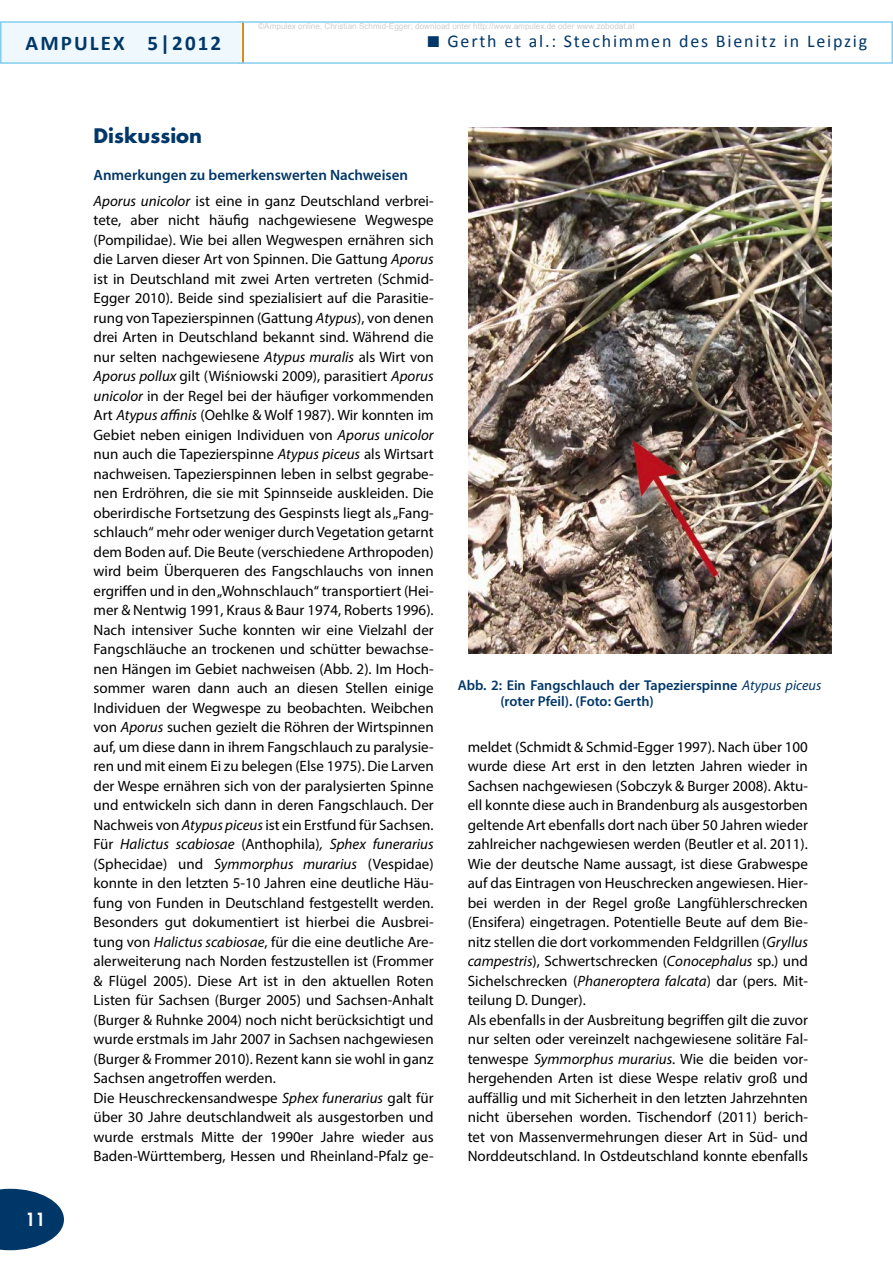
<style>
.page{position:relative;width:893px;height:1263px;background:#fff}
.page>*{position:absolute;margin:0;border:0;box-sizing:border-box;transform-origin:0 0}
.t1{font:700 21px "Calibri";letter-spacing:.1em;color:#003769}
.t2{font:700 19.5px "Futura";color:#003769}
.t3{font:18px "Calibri";letter-spacing:.1em;color:#003769}
.t4{font:600 18px "Avant Garde";color:#fff}
.t5{font:15px/19.5px "Myriad Pro";color:#000}
.t6{font:600 15px/26px "Myriad Pro";color:#003769}
.t7{font:600 14.25px/16.5px "Myriad Pro";color:#003769}
.t8{font:8.1px "Arial";color:rgb(0 0 0/.2)}
.s1{font-weight:400;font-style:italic;color:#000}
.s2{font-weight:400;color:#000}
.s3{font-style:italic}
.s4{font-weight:400;font-style:italic}
</style>
<div class="page">
<div style="left:238px;top:21px;width:655px;height:43px;border:2px solid #84cff0"></div>
<svg style="left:0;top:1189px;width:64px;height:61px"></svg>
<div style="left:0;top:21px;width:244px;height:43px;background:#eff8fc;border:2px solid #84cff0"></div>
<hr style="left:242px;top:23px;width:2px;height:39px;background:#e08503">
<img style="left:468px;top:128px;width:363px;height:526px">
<h1 class="t1" style="left:26px;top:29px;width:197px">AMPULEX 5|2012</h1>
<p class="t8" style="left:258px;top:21px;width:378px">©Ampulex online, Christian Schmid-Egger; download unter http://www.ampulex.de oder www.zobodat.at</p>
<p class="t3" style="left:447px;top:30px;width:421px">Gerth et al.: Stechimmen des Bienitz in Leipzig</p>
<p class="t4" style="left:26px;top:1208px;width:22px">11</p>
<h2 class="t2" style="left:94px;top:123px;width:110px">Diskussion</h2>
<p class="t6" style="left:94px;top:161px;width:342px">Anmerkungen zu bemerkenswerten Nachweisen<br><span class="s1">Aporus unicolor</span> <span class="s2">ist eine in ganz Deutschland verbrei-</span></p>
<p class="t5" style="left:94px;top:210px;width:342px">tete, aber nicht häufig nachgewiesene Wegwespe (Pompilidae). Wie bei allen Wegwespen ernähren sich die Larven dieser Art von Spinnen. Die Gattung <span class="s3">Aporus </span>ist in Deutschland mit zwei Arten vertreten (Schmid-Egger 2010). Beide sind spezialisiert auf die Parasitie&shy;rung von Tapezierspinnen (Gattung <span class="s3">Atypus</span>), von denen drei Arten in Deutschland bekannt sind. Während die nur selten nachgewiesene <span class="s3">Atypus muralis</span> als Wirt von <span class="s3">Aporus pollux</span> gilt (Wiśniowski 2009), parasitiert <span class="s3">Aporus unicolor</span> in der Regel bei der häufiger vorkommenden Art <span class="s3">Atypus affinis</span> (Oehlke &amp; Wolf 1987). Wir konnten im Gebiet neben einigen Individuen von <span class="s3">Aporus unicolor </span>nun auch die Tapezierspinne <span class="s3">Atypus piceus</span> als Wirtsart nachweisen. Tapezierspinnen leben in selbst gegrabe&shy;nen Erdröhren, die sie mit Spinnseide auskleiden. Die oberirdische Fortsetzung des Gespinsts liegt als „Fang&shy;schlauch“ mehr oder weniger durch Vegetation getarnt dem Boden auf. Die Beute (verschiedene Arthropoden) wird beim Überqueren des Fangschlauchs von innen ergriffen und in den „Wohnschlauch“ transportiert (Hei&shy;mer &amp; Nentwig 1991, Kraus &amp; Baur 1974, Roberts 1996).<br>Nach intensiver Suche konnten wir eine Vielzahl der Fangschläuche an trockenen und schütter bewachse&shy;nen Hängen im Gebiet nachweisen (Abb. 2). Im Hoch&shy;sommer waren dann auch an diesen Stellen einige Individuen der Wegwespe zu beobachten. Weibchen von <span class="s3">Aporus</span> suchen gezielt die Röhren der Wirtspinnen auf, um diese dann in ihrem Fangschlauch zu paralysie&shy;ren und mit einem Ei zu belegen (Else 1975). Die Larven der Wespe ernähren sich von der paralysierten Spinne und entwickeln sich dann in deren Fangschlauch. Der Nachweis von <span class="s3">Atypus piceus</span> ist ein Erstfund für Sachsen.<br>Für <span class="s3">Halictus scabiosae</span> (Anthophila)<span class="s3">, Sphex funerarius </span>(Sphecidae) und <span class="s3">Symmorphus murarius</span> (Vespidae) konnte in den letzten 5-10 Jahren eine deutliche Häu&shy;fung von Funden in Deutschland festgestellt werden.<br>Besonders gut dokumentiert ist hierbei die Ausbrei&shy;tung von <span class="s3">Halictus scabiosae</span>, für die eine deutliche Are&shy;alerweiterung nach Norden festzustellen ist (Frommer &amp; Flügel 2005). Diese Art ist in den aktuellen Roten Listen für Sachsen (Burger 2005) und Sachsen-Anhalt (Burger &amp; Ruhnke 2004) noch nicht berücksichtigt und wurde erstmals im Jahr 2007 in Sachsen nachgewiesen (Burger &amp; Frommer 2010). Rezent kann sie wohl in ganz Sachsen angetroffen werden.<br>Die Heuschreckensandwespe <span class="s3">Sphex funerarius</span> galt für über 30 Jahre deutschlandweit als ausgestorben und wurde erstmals Mitte der 1990er Jahre wieder aus Baden-Württemberg, Hessen und Rheinland-Pfalz ge-</p>
<p class="t7" style="left:500px;top:676px;width:323px;text-indent:-43px">Abb. 2: Ein Fangschlauch der Tapezierspinne <span class="s4">Atypus piceus </span>(roter Pfeil). (Foto: Gerth)</p>
<p class="t5" style="left:468px;top:737px;width:342px">meldet (Schmidt &amp; Schmid-Egger 1997). Nach über 100 wurde diese Art erst in den letzten Jahren wieder in Sachsen nachgewiesen (Sobczyk &amp; Burger 2008). Aktu&shy;ell konnte diese auch in Brandenburg als ausgestorben geltende Art ebenfalls dort nach über 50 Jahren wieder zahlreicher nachgewiesen werden (Beutler et al. 2011).<br>Wie der deutsche Name aussagt, ist diese Grabwespe auf das Eintragen von Heuschrecken angewiesen. Hier&shy;bei werden in der Regel große Langfühlerschrecken (Ensifera) eingetragen. Potentielle Beute auf dem Bie&shy;nitz stellen die dort vorkommenden Feldgrillen (<span class="s3">Gryllus campestris</span>), Schwertschrecken (<span class="s3">Conocephalus</span> sp.) und Sichelschrecken (<span class="s3">Phaneroptera falcata</span>) dar (pers. Mit&shy;teilung D. Dunger).<br>Als ebenfalls in der Ausbreitung begriffen gilt die zuvor nur selten oder vereinzelt nachgewiesene solitäre Fal&shy;tenwespe <span class="s3">Symmorphus murarius</span>. Wie die beiden vor&shy;hergehenden Arten ist diese Wespe relativ groß und auffällig und mit Sicherheit in den letzten Jahrzehnten nicht übersehen worden. Tischendorf (2011) berich&shy;tet von Massenvermehrungen dieser Art in Süd- und Norddeutschland. In Ostdeutschland konnte ebenfalls</p>
</div>
